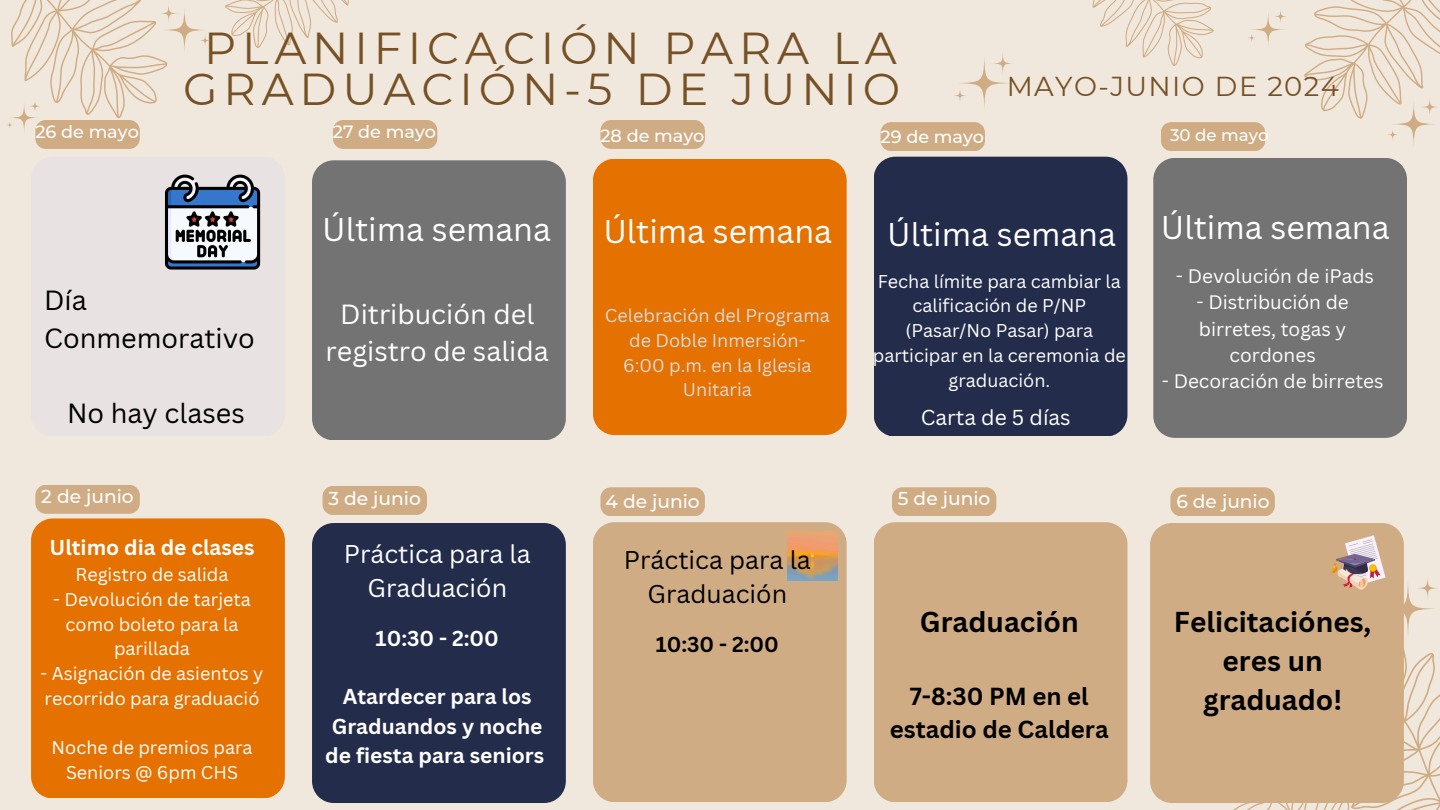
<style>
.page{position:relative;width:1440px;height:810px;background:#f1e8dd}
.page>*{position:absolute;margin:0;border:0;box-sizing:border-box;transform-origin:0 0}
.t1{font:44.7px/41.2px "Montserrat";letter-spacing:.13em;color:#765126;text-align:center}
.t2{font:32px "Canva Sans";color:#fff}
.t3{font:700 28px/39px "Canva Sans";color:#000;text-align:center}
.t4{font:27.4px "Montserrat";letter-spacing:.05em;color:#765126}
.t5{font:27px/37.5px "Canva Sans";color:#fff;text-align:center}
.t6{font:27px/37.5px "Canva Sans";color:#000}
.t7{font:25px/34.5px "Canva Sans";color:#fff;text-align:center}
.t8{font:25px/34.5px "Canva Sans";color:#000;text-align:center}
.t9{font:700 24px/33px "Canva Sans";color:#000;text-align:center}
.t10{font:700 21px/29.2px "Canva Sans";color:#fff;text-align:center}
.t11{font:21px "Canva Sans";color:#fff}
.t12{font:700 21px "Canva Sans";color:#000}
.t13{font:19px/26.2px "Canva Sans";color:#fff;text-align:center}
.t14{font:500 18.6px "Montserrat";color:#fff}
.t15{font:18px/24.8px "Canva Sans";color:#fff;text-align:center}
.t16{font:18px/24.8px "Canva Sans";color:#d9d9d9;text-align:center}
.t17{font:500 17.6px "Montserrat";color:#fff}
.t18{font:500 16.7px "Montserrat";color:#fff}
</style>
<div class="page">
<svg style="left:11px;top:0;width:157px;height:124px"></svg>
<svg style="left:1304px;top:0;width:136px;height:119px"></svg>
<svg style="left:225px;top:0;width:124px;height:48px"></svg>
<svg style="left:1092px;top:0;width:122px;height:66px"></svg>
<div style="left:312px;top:160px;width:254px;height:280px;background:#737373"></div>
<div style="left:35px;top:120px;width:105px;height:29px;background:#cfac84;border-radius:11px"></div>
<svg style="left:957px;top:56px;width:54px;height:54px"></svg>
<svg style="left:952px;top:88px;width:16px;height:15px"></svg>
<svg style="left:991px;top:52px;width:23px;height:23px"></svg>
<svg style="left:8px;top:102px;width:32px;height:32px"></svg>
<svg style="left:5px;top:120px;width:9px;height:10px"></svg>
<svg style="left:28px;top:99px;width:14px;height:14px"></svg>
<svg style="left:1380px;top:580px;width:56px;height:57px"></svg>
<svg style="left:1415px;top:576px;width:25px;height:25px"></svg>
<svg style="left:1233px;top:614px;width:207px;height:196px"></svg>
<svg style="left:161px;top:7px;width:46px;height:46px"></svg>
<svg style="left:198px;top:34px;width:14px;height:13px"></svg>
<svg style="left:159px;top:3px;width:20px;height:20px"></svg>
<svg style="left:1390px;top:101px;width:47px;height:46px"></svg>
<svg style="left:1386px;top:128px;width:13px;height:13px"></svg>
<svg style="left:1420px;top:97px;width:20px;height:20px"></svg>
<svg style="left:1250px;top:11px;width:36px;height:36px"></svg>
<svg style="left:1247px;top:33px;width:10px;height:10px"></svg>
<svg style="left:1273px;top:8px;width:16px;height:16px"></svg>
<div style="left:593px;top:159px;width:254px;height:276px;background:#e57200"></div>
<div style="left:874px;top:157px;width:253px;height:279px;background:#232d4b"></div>
<div style="left:1153px;top:158px;width:254px;height:279px;background:#737373"></div>
<div style="left:333px;top:120px;width:104px;height:29px;background:#cfac84;border-radius:11px"></div>
<div style="left:600px;top:120px;width:105px;height:29px;background:#cfac84;border-radius:11px"></div>
<div style="left:881px;top:122px;width:104px;height:29px;background:#cfac84;border-radius:10px"></div>
<div style="left:1161px;top:122px;width:104px;height:29px;background:#cfac84;border-radius:10px"></div>
<div style="left:35px;top:485px;width:105px;height:29px;background:#cfac84;border-radius:10px"></div>
<div style="left:31px;top:518px;width:254px;height:280px;background:#e57200"></div>
<div style="left:1150px;top:523px;width:254px;height:280px;background:#cfac84"></div>
<div style="left:874px;top:522px;width:253px;height:280px;background:#cfac84"></div>
<div style="left:312px;top:523px;width:254px;height:280px;background:#232d4b"></div>
<div style="left:593px;top:522px;width:254px;height:280px;background:#cfac84"></div>
<div style="left:323px;top:486px;width:104px;height:29px;background:#cfac84;border-radius:11px"></div>
<div style="left:600px;top:487px;width:105px;height:29px;background:#cfac84;border-radius:10px"></div>
<div style="left:892px;top:487px;width:104px;height:29px;background:#cfac84;border-radius:10px"></div>
<div style="left:1170px;top:487px;width:105px;height:29px;background:#cfac84;border-radius:10px"></div>
<svg style="left:1331px;top:535px;width:55px;height:55px;background:#c9ad9d"></svg>
<svg style="left:165px;top:175px;width:95px;height:95px;background:#7f8999"></svg>
<img style="left:788px;top:531px;width:49px;height:50px">
<p class="t1" style="left:183px;top:27px;width:719px">PLANIFICACIÓN PARA LA<br>GRADUACIÓN-5 DE JUNIO</p>
<p class="t4" style="left:1007px;top:69px;width:334px">MAYO-JUNIO DE 2024</p>
<p class="t17" style="left:35px;top:121px;width:105px">26 de mayo</p>
<p class="t17" style="left:333px;top:121px;width:105px">27 de mayo</p>
<h1 class="t17" style="left:600px;top:125px;width:106px">28 de mayo</h1>
<p class="t17" style="left:881px;top:126px;width:105px">29 de mayo</p>
<p class="t18" style="left:1170px;top:125px;width:100px">30 de mayo</p>
<p class="t6" style="left:44px;top:281px;width:212px">Día<br>Conmemorativo</p>
<p class="t6" style="left:67px;top:394px;width:179px">No hay clases</p>
<p class="t2" style="left:322px;top:206px;width:230px">Última semana</p>
<p class="t5" style="left:326px;top:295px;width:225px">Ditribución del registro de salida</p>
<h2 class="t2" style="left:603px;top:208px;width:230px">Última semana</h2>
<p class="t16" style="left:605px;top:303px;width:226px">Celebración del Programa de Doble Inmersión-</p>
<p class="t16" style="left:623px;top:352px;width:190px">6:00 p.m. en la Iglesia<br>Unitaria</p>
<h2 class="t2" style="left:887px;top:212px;width:230px">Última semana</h2>
<p class="t15" style="left:873px;top:268px;width:255px">Fecha límite para cambiar la calificación de P/NP (Pasar/No Pasar) para participar en la ceremonia de graduación.</p>
<p class="t11" style="left:921px;top:402px;width:152px">Carta de 5 días</p>
<p class="t2" style="left:1161px;top:205px;width:230px">Última semana</p>
<p class="t13" style="left:1176px;top:263px;width:200px">- Devolución de iPads</p>
<h5 class="t13" style="left:1196px;top:289px;width:154px">- Distribución de birretes, togas y cordones</h5>
<h5 class="t13" style="left:1162px;top:368px;width:223px">- Decoración de birretes</h5>
<p class="t14" style="left:41px;top:485px;width:94px">2 de junio</p>
<h3 class="t14" style="left:328px;top:487px;width:94px">3 de junio</h3>
<p class="t14" style="left:606px;top:490px;width:96px">4 de junio</p>
<p class="t14" style="left:898px;top:487px;width:94px">5 de junio</p>
<p class="t14" style="left:1176px;top:490px;width:95px">6 de junio</p>
<p class="t10" style="left:50px;top:532px;width:207px">Ultimo dia de clases</p>
<p class="t15" style="left:76px;top:562px;width:154px">Registro de salida</p>
<h2 class="t15" style="left:53px;top:586px;width:199px">- Devolución de tarjeta como boleto para la parillada</h2>
<p class="t15" style="left:41px;top:661px;width:224px;text-align:left">- Asignación de asientos y recorrido para graduació</p>
<p class="t15" style="left:52px;top:735px;width:202px">Noche de premios para<br>Seniors @ 6pm CHS</p>
<p class="t7" style="left:344px;top:536px;width:189px">Práctica para la<br>Graduación</p>
<p class="t10" style="left:376px;top:623px;width:125px">10:30 - 2:00</p>
<p class="t10" style="left:325px;top:682px;width:220px">Atardecer para los<br>Graduandos y noche de fiesta para seniors</p>
<p class="t8" style="left:624px;top:542px;width:189px">Práctica para la<br>Graduación</p>
<p class="t12" style="left:656px;top:630px;width:125px">10:30 - 2:00</p>
<h2 class="t3" style="left:920px;top:602px;width:160px">Graduación</h2>
<h5 class="t9" style="left:890px;top:679px;width:220px">7-8:30 PM en el estadio de Caldera</h5>
<p class="t3" style="left:1174px;top:602px;width:199px">Felicitaciónes, eres un graduado!</p>
</div>
